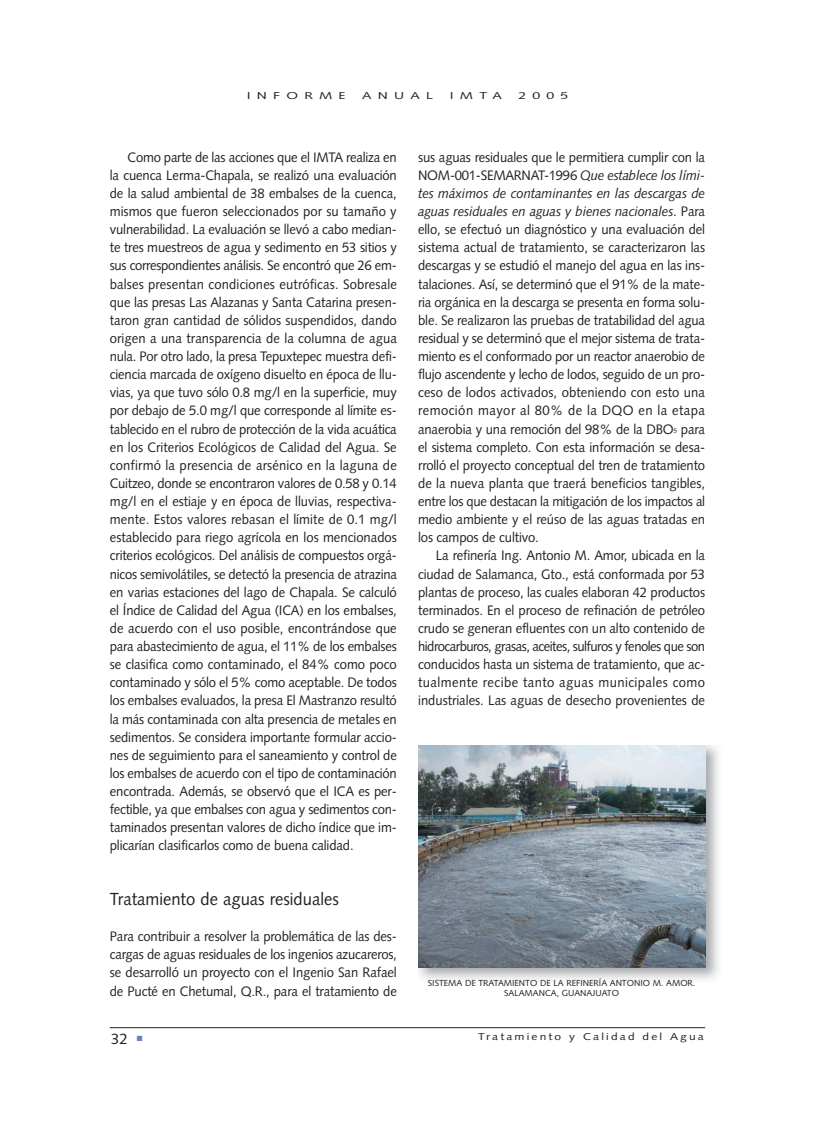
<style>
.page{position:relative;width:815px;height:1134px;background:#fff}
.page>*{position:absolute;margin:0;border:0;box-sizing:border-box;transform-origin:0 0}
.t1{font:17.5px "Syntax";color:#231f20;scale:.95 1}
.t2{font:15px "Syntax";color:#231f20}
.t3{font:13.75px/18.1px "Syntax";letter-spacing:-.01em;color:#231f20;text-align:justify;scale:.95 1}
.t4{font:italic 13.75px "Syntax";letter-spacing:-.005em;color:#231f20;scale:.95 1}
.t5{font:13.75px "Syntax";letter-spacing:-.04em;color:#231f20;scale:.95 1}
.t6{font:13.75px "Syntax";letter-spacing:.03em;color:#231f20;scale:.95 1}
.t7{font:13.75px "Syntax";letter-spacing:.035em;color:#231f20;scale:.95 1}
.t8{font:10px "Syntax";letter-spacing:.18em;color:#231f20;scale:1.2 1}
.t9{font:10px "Syntax";letter-spacing:.18em;color:#231f20;scale:1.4 1}
.t10{font:10px "Syntax";letter-spacing:.445em;color:#231f20;scale:1.4 1}
.t11{font:8.75px/10px "Syntax";color:#231f20;text-align:center}
.s1{font-style:italic}
.s2{font-style:normal}
.s3{font-size:6.88px}
</style>
<div class="page">
<img style="left:418px;top:745px;width:301px;height:235px">
<hr style="left:110px;top:1027px;width:595px;height:1px;background:#231f20">
<img style="left:418px;top:745px;width:287px;height:223px">
<p class="t10" style="left:247px;top:91px;width:72px">INFORME</p>
<p class="t9" style="left:362px;top:91px;width:52px">ANUAL</p>
<p class="t9" style="left:450px;top:91px;width:39px">IMTA</p>
<p class="t9" style="left:518px;top:91px;width:37px">2005</p>
<p class="t3" style="left:110px;top:149px;width:304px;text-indent:18px">Como parte de las acciones que el IMTA realiza en la cuenca Lerma-Chapala, se realizó una evaluación de la salud ambiental de 38 embalses de la cuenca, mismos que fueron seleccionados por su tamaño y vulnerabilidad. La evaluación se llevó a cabo median&shy;te tres muestreos de agua y sedimento en 53 sitios y sus correspondientes análisis. Se encontró que 26 em&shy;balses presentan condiciones eutróficas. Sobresale que las presas Las Alazanas y Santa Catarina presen&shy;taron gran cantidad de sólidos suspendidos, dando origen a una transparencia de la columna de agua nula. Por otro lado, la presa Tepuxtepec muestra defi&shy;ciencia marcada de oxígeno disuelto en época de llu&shy;vias, ya que tuvo sólo 0.8 mg/l en la superficie, muy por debajo de 5.0 mg/l que corresponde al límite es&shy;tablecido en el rubro de protección de la vida acuática en los Criterios Ecológicos de Calidad del Agua. Se confirmó la presencia de arsénico en la laguna de Cuitzeo, donde se encontraron valores de 0.58 y 0.14 mg/l en el estiaje y en época de lluvias, respectiva&shy;mente. Estos valores rebasan el límite de 0.1 mg/l establecido para riego agrícola en los mencionados criterios ecológicos. Del análisis de compuestos orgá&shy;nicos semivolátiles, se detectó la presencia de atrazina en varias estaciones del lago de Chapala. Se calculó el Índice de Calidad del Agua (ICA) en los embalses, de acuerdo con el uso posible, encontrándose que para abastecimiento de agua, el 11% de los embalses se clasifica como contaminado, el 84% como poco contaminado y sólo el 5% como aceptable. De todos los embalses evaluados, la presa El Mastranzo resultó la más contaminada con alta presencia de metales en sedimentos. Se considera importante formular accio&shy;nes de seguimiento para el saneamiento y control de los embalses de acuerdo con el tipo de contaminación encontrada. Además, se observó que el ICA es per&shy;fectible, ya que embalses con agua y sedimentos con&shy;taminados presentan valores de dicho índice que im&shy;plicarían clasificarlos como de buena calidad.</p>
<p class="t1" style="left:110px;top:892px;width:243px">Tratamiento de aguas residuales</p>
<p class="t3" style="left:110px;top:929px;width:304px">Para contribuir a resolver la problemática de las des&shy;cargas de aguas residuales de los ingenios azucareros, se desarrolló un proyecto con el Ingenio San Rafael de Pucté en Chetumal, Q.R., para el tratamiento de</p>
<p class="t3" style="left:418px;top:149px;width:304px">sus aguas residuales que le permitiera cumplir con la</p>
<p class="t3" style="left:418px;top:167px;width:304px">NOM-001-SEMARNAT-1996 <span class="s1">Que establece los lími-</span></p>
<p class="t4" style="left:418px;top:188px;width:304px">tes máximos de contaminantes en las descargas de</p>
<p class="t4" style="left:418px;top:206px;width:304px">aguas residuales en aguas y bienes nacionales<span class="s2">. Para</span></p>
<p class="t3" style="left:418px;top:222px;width:304px">ello, se efectuó un diagnóstico y una evaluación del</p>
<p class="t3" style="left:418px;top:240px;width:304px">sistema actual de tratamiento, se caracterizaron las</p>
<p class="t3" style="left:418px;top:258px;width:304px">descargas y se estudió el manejo del agua en las ins-</p>
<p class="t3" style="left:418px;top:276px;width:304px">talaciones. Así, se determinó que el 91% de la mate-</p>
<p class="t3" style="left:418px;top:294px;width:304px">ria orgánica en la descarga se presenta en forma solu-</p>
<p class="t3" style="left:418px;top:312px;width:304px">ble. Se realizaron las pruebas de tratabilidad del agua</p>
<p class="t3" style="left:418px;top:330px;width:304px">residual y se determinó que el mejor sistema de trata-</p>
<p class="t3" style="left:418px;top:349px;width:304px">miento es el conformado por un reactor anaerobio de</p>
<p class="t3" style="left:418px;top:367px;width:304px">flujo ascendente y lecho de lodos, seguido de un pro-</p>
<p class="t3" style="left:418px;top:385px;width:304px">ceso de lodos activados, obteniendo con esto una</p>
<p class="t7" style="left:418px;top:405px;width:304px">remoción mayor al 80% de la DQO en la etapa</p>
<p class="t3" style="left:418px;top:421px;width:304px">anaerobia y una remoción del 98% de la DBO<span class="s3">5</span> para</p>
<p class="t3" style="left:418px;top:439px;width:304px">el sistema completo. Con esta información se desa-</p>
<p class="t3" style="left:418px;top:457px;width:304px">rrolló el proyecto conceptual del tren de tratamiento</p>
<p class="t3" style="left:418px;top:475px;width:304px">de la nueva planta que traerá beneficios tangibles,</p>
<p class="t3" style="left:418px;top:494px;width:304px">entre los que destacan la mitigación de los impactos al</p>
<p class="t3" style="left:418px;top:512px;width:304px">medio ambiente y el reúso de las aguas tratadas en</p>
<p class="t3" style="left:418px;top:530px;width:129px">los campos de cultivo.</p>
<p class="t3" style="left:436px;top:548px;width:285px">La refinería Ing. Antonio M. Amor, ubicada en la</p>
<p class="t3" style="left:418px;top:566px;width:304px">ciudad de Salamanca, Gto., está conformada por 53</p>
<p class="t3" style="left:418px;top:584px;width:304px">plantas de proceso, las cuales elaboran 42 productos</p>
<p class="t3" style="left:418px;top:602px;width:304px">terminados. En el proceso de refinación de petróleo</p>
<p class="t3" style="left:418px;top:620px;width:304px">crudo se generan efluentes con un alto contenido de</p>
<p class="t5" style="left:418px;top:641px;width:304px">hidrocarburos, grasas, aceites, sulfuros y fenoles que son</p>
<p class="t3" style="left:418px;top:657px;width:304px">conducidos hasta un sistema de tratamiento, que ac-</p>
<p class="t6" style="left:418px;top:677px;width:304px">tualmente recibe tanto aguas municipales como</p>
<p class="t3" style="left:418px;top:693px;width:304px">industriales. Las aguas de desecho provenientes de</p>
<p class="t11" style="left:428px;top:979px;width:269px">SISTEMA DE TRATAMIENTO DE LA REFINERÍA ANTONIO M. AMOR.<br>SALAMANCA, GUANAJUATO</p>
<p class="t2" style="left:111px;top:1032px;width:33px">32 <sup>■</sup></p>
<p class="t8" style="left:478px;top:1032px;width:190px">Tratamiento y Calidad del Agua</p>
</div>
